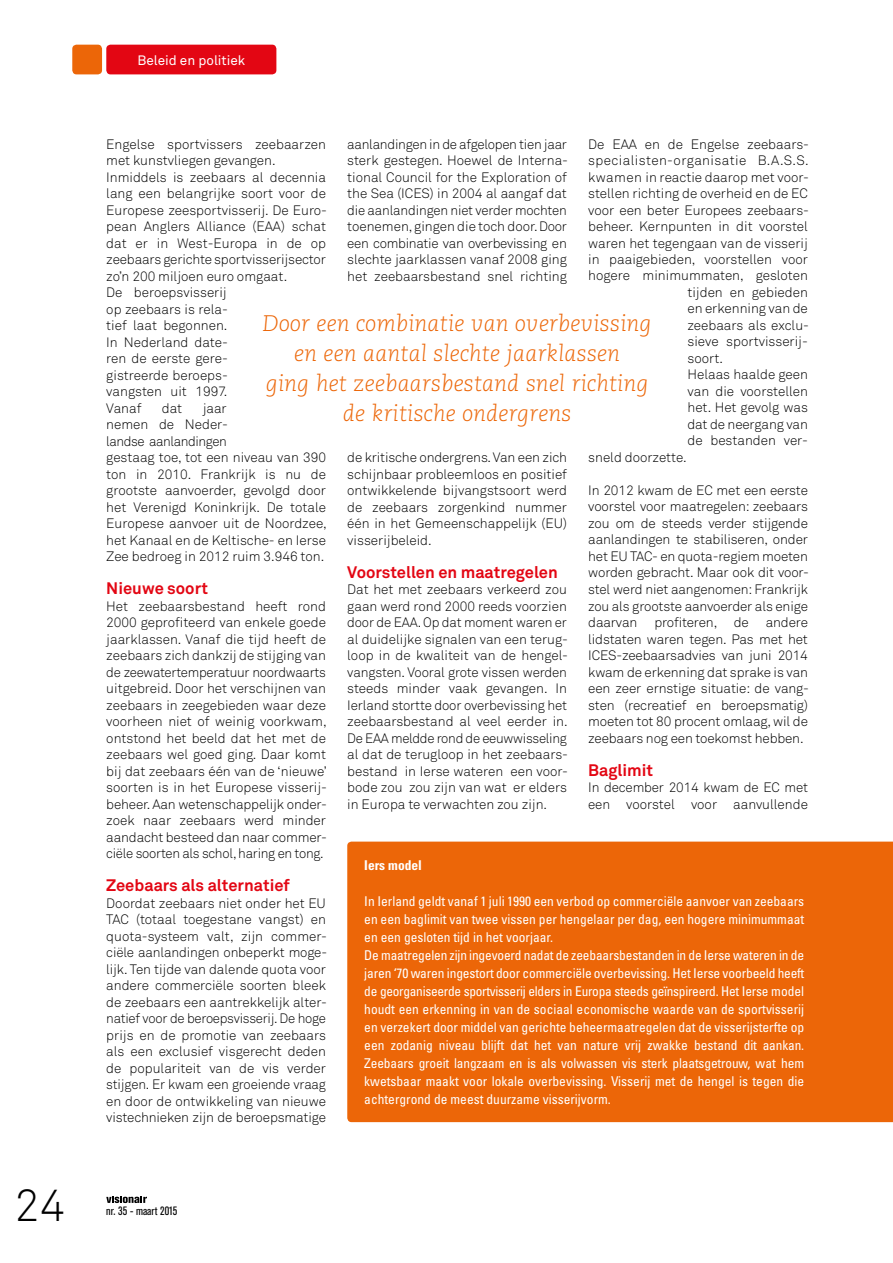
<style>
.page{position:relative;width:893px;height:1263px;background:#fff}
.page>*{position:absolute;margin:0;border:0;box-sizing:border-box;transform-origin:0 0}
.t1{font:300 45px "Akkurat";color:#000}
.t2{font:italic 300 22.5px/30px "Caecilia CE";letter-spacing:.01em;color:#ec6608;text-align:center}
.t3{font:700 16.5px "Akkurat";color:#e30613}
.t4{font:300 13.5px/16.5px "Akkurat";color:#000;text-align:justify}
.t5{font:condensed 13.5px/18px "Univers";color:#fff}
.t6{font:300 13.5px "Akkurat";letter-spacing:.03em;color:#000}
.t7{font:13.5px "Akkurat";color:#fff}
.t8{font:700 condensed 13.5px "Univers";color:#fff}
.t9{font:12px "Akzidenz Grotesk Condensed BQ";color:#000}
</style>
<div class="page">
<svg style="left:106px;top:1197px;width:41px;height:6px"></svg>
<div style="left:106px;top:45px;width:170px;height:29px;background:#e30613;border-radius:4px"></div>
<div style="left:72px;top:45px;width:30px;height:29px;background:#ec6608;border-radius:4px"></div>
<div style="left:347px;top:842px;width:546px;height:280px;background:#ec6608"></div>
<h1 class="t1" style="left:14px;top:1179px;width:53px">24</h1>
<p class="t7" style="left:137px;top:52px;width:109px">Beleid en politiek</p>
<p class="t4" style="left:347px;top:136px;width:221px">aanlandingen in de afgelopen tien jaar sterk gestegen. Hoewel de Interna&shy;tional Council for the Exploration of the Sea (ICES) in 2004 al aangaf dat die aanlandingen niet verder mochten toenemen, gingen die toch door. Door een combinatie van overbevissing en slechte jaarklassen vanaf 2008 ging het zeebaarsbestand snel richting</p>
<p class="t4" style="left:588px;top:136px;width:220px">De EAA en de Engelse zeebaars-</p>
<p class="t6" style="left:588px;top:152px;width:222px">specialisten-organisatie B.A.S.S.</p>
<p class="t4" style="left:588px;top:169px;width:222px">kwamen in reactie daarop met voor-</p>
<p class="t4" style="left:588px;top:185px;width:221px">stellen richting de overheid en de EC</p>
<p class="t4" style="left:588px;top:202px;width:222px">voor een beter Europees zeebaars-</p>
<p class="t4" style="left:588px;top:218px;width:221px">beheer. Kernpunten in dit voorstel</p>
<p class="t4" style="left:588px;top:235px;width:221px">waren het tegengaan van de visserij</p>
<p class="t4" style="left:588px;top:251px;width:221px">in paaigebieden, voorstellen voor</p>
<p class="t4" style="left:588px;top:268px;width:221px">hogere minimummaten, gesloten</p>
<p class="t4" style="left:687px;top:284px;width:122px">tijden en gebieden</p>
<p class="t4" style="left:687px;top:301px;width:122px">en erkenning van de</p>
<p class="t4" style="left:687px;top:317px;width:123px">zeebaars als exclu-</p>
<p class="t4" style="left:687px;top:334px;width:122px">sieve sportvisserij-</p>
<p class="t4" style="left:687px;top:350px;width:37px">soort.</p>
<p class="t4" style="left:687px;top:367px;width:122px">Helaas haalde geen</p>
<p class="t4" style="left:687px;top:383px;width:122px">van die voorstellen</p>
<p class="t4" style="left:687px;top:400px;width:122px">het. Het gevolg was</p>
<p class="t4" style="left:687px;top:416px;width:122px">dat de neergang van</p>
<p class="t4" style="left:687px;top:433px;width:122px">de bestanden ver-</p>
<p class="t4" style="left:588px;top:449px;width:100px">sneld doorzette.</p>
<p class="t4" style="left:588px;top:482px;width:222px">In 2012 kwam de EC met een eerste voorstel voor maatregelen: zeebaars zou om de steeds verder stijgende aanlandingen te stabiliseren, onder het EU TAC- en quota-regiem moeten worden gebracht. Maar ook dit voor&shy;stel werd niet aangenomen: Frankrijk zou als grootste aanvoerder als enige daarvan</p>
<p class="t4" style="left:106px;top:136px;width:222px;text-align:left">Engelse sportvissers zeebaarzen met kunstvliegen gevangen.<br>Inmiddels is zeebaars al decennia lang een belangrijke soort voor de<br>Europese zeesportvisserij. De Euro&shy;pean Anglers Alliance (EAA) schat dat er in West-Europa in de op zeebaars gerichte sportvisserijsector zo’n 200 miljoen euro omgaat.<br>De beroepsvisserij<br>op zeebaars is rela-<br>tief laat begonnen.<br>In Nederland date-<br>ren de eerste gere-<br>gistreerde beroeps-<br>vangsten uit 1997.<br>Vanaf</p>
<h2 class="t2" style="left:263px;top:308px;width:391px">Door een combinatie van overbevissing en een aantal slechte jaarklassen<br>ging het zeebaarsbestand snel richting de kritische ondergrens</h2>
<p class="t4" style="left:162px;top:400px;width:22px">dat</p>
<p class="t4" style="left:106px;top:400px;width:222px;text-align:left;text-indent:96px">jaar<br>nemen de Neder-<br>landse aanlandingen<br>gestaag toe, tot een niveau van 390 ton in 2010. Frankrijk is nu de grootste aanvoerder, gevolgd door het Verenigd Koninkrijk. De totale<br>Europese aanvoer uit de Noordzee, het Kanaal en de Keltische- en Ierse<br>Zee bedroeg in 2012 ruim 3.946 ton.</p>
<p class="t3" style="left:106px;top:578px;width:103px">Nieuwe soort</p>
<p class="t4" style="left:106px;top:598px;width:222px;text-align:left">Het zeebaarsbestand heeft rond 2000 geprofiteerd van enkele goede jaarklassen. Vanaf die tijd heeft de zeebaars zich dankzij de stijging van de zeewatertemperatuur noordwaarts uitgebreid. Door het verschijnen van zeebaars in zeegebieden waar deze voorheen niet of weinig voorkwam, ontstond het beeld dat het met de zeebaars wel goed ging. Daar komt bij dat zeebaars één van de ‘nieuwe’ soorten is in het Europese visserij&shy;beheer. Aan wetenschappelijk onder&shy;zoek naar zeebaars werd minder aandacht besteed dan naar commer&shy;ciële soorten als schol, haring en tong.</p>
<p class="t3" style="left:106px;top:875px;width:185px">Zeebaars als alternatief</p>
<p class="t4" style="left:106px;top:895px;width:222px">Doordat zeebaars niet onder het EU TAC (totaal toegestane vangst) en quota-systeem valt, zijn commer&shy;ciële aanlandingen onbeperkt moge&shy;lijk. Ten tijde van dalende quota voor andere commerciële soorten bleek de zeebaars een aantrekkelijk alter&shy;natief voor de beroepsvisserij. De hoge prijs en de promotie van zeebaars als een exclusief visgerecht deden de populariteit van de vis verder stijgen. Er kwam een groeiende vraag en door de ontwikkeling van nieuwe vistechnieken zijn de beroepsmatige</p>
<p class="t4" style="left:347px;top:449px;width:221px">de kritische ondergrens. Van een zich schijnbaar probleemloos en positief ontwikkelende bijvangstsoort werd de zeebaars zorgenkind nummer één in het Gemeenschappelijk (EU) visserijbeleid.</p>
<p class="t3" style="left:347px;top:561px;width:212px">Voorstellen en maatregelen</p>
<p class="t4" style="left:347px;top:581px;width:222px">Dat het met zeebaars verkeerd zou gaan werd rond 2000 reeds voorzien door de EAA. Op dat moment waren er al duidelijke signalen van een terug&shy;loop in de kwaliteit van de hengel&shy;vangsten. Vooral grote vissen werden steeds minder vaak gevangen. In Ierland stortte door overbevissing het zeebaarsbestand al veel eerder in.<br>De EAA meldde rond de eeuwwisseling al dat de terugloop in het zeebaars&shy;bestand in Ierse wateren een voor&shy;bode zou zou zijn van wat er elders in Europa te verwachten zou zijn.</p>
<p class="t4" style="left:654px;top:614px;width:96px">profiteren, de</p>
<p class="t4" style="left:588px;top:614px;width:222px;text-indent:177px">andere lidstaten waren tegen. Pas met het ICES-zeebaarsadvies van juni 2014 kwam de erkenning dat sprake is van een zeer ernstige situatie: de vang&shy;sten (recreatief en beroepsmatig) moeten tot 80 procent omlaag, wil de zeebaars nog een toekomst hebben.</p>
<p class="t3" style="left:588px;top:759px;width:66px">Baglimit</p>
<p class="t4" style="left:588px;top:779px;width:221px">In december 2014 kwam de EC met een voorstel voor aanvullende</p>
<p class="t8" style="left:364px;top:857px;width:59px">Iers model</p>
<p class="t5" style="left:364px;top:892px;width:441px">In Ierland geldt vanaf 1 juli 1990 een verbod op commerciële aanvoer van zeebaars en een baglimit van twee vissen per hengelaar per dag, een hogere minimummaat en een gesloten tijd in het voorjaar.<br>De maatregelen zijn ingevoerd nadat de zeebaarsbestanden in de Ierse wateren in de jaren ‘70 waren ingestort door commerciële overbevissing. Het Ierse voorbeeld heeft de georganiseerde sportvisserij elders in Europa steeds geïnspireerd. Het Ierse model houdt een erkenning in van de sociaal economische waarde van de sportvisserij en verzekert door middel van gerichte beheermaatregelen dat de visserijsterfte op een zodanig niveau blijft dat het van nature vrij zwakke bestand dit aankan.<br>Zeebaars groeit langzaam en is als volwassen vis sterk plaatsgetrouw, wat hem kwetsbaar maakt voor lokale overbevissing. Visserij met de hengel is tegen die achtergrond de meest duurzame visserijvorm.</p>
<p class="t9" style="left:106px;top:1204px;width:72px">nr. 35 - maart 2015</p>
</div>
